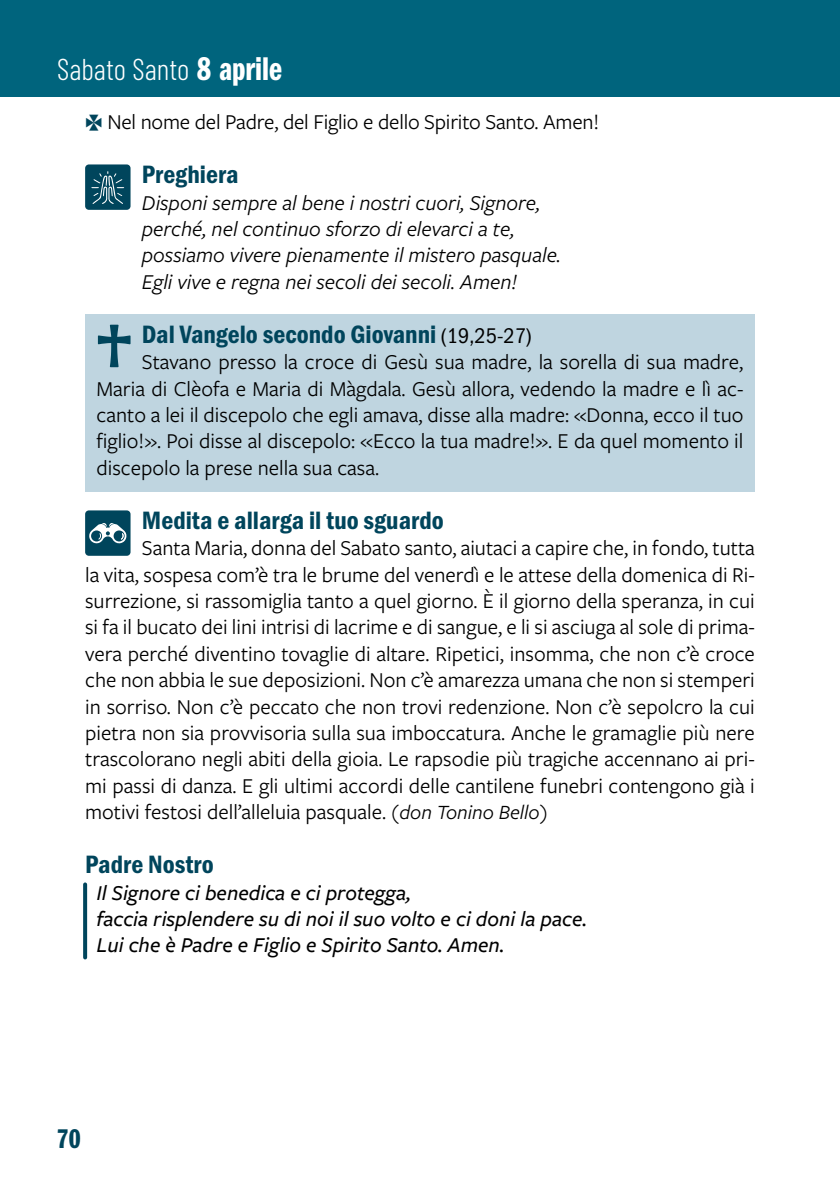
<style>
.page{position:relative;width:840px;height:1191px;background:#fff}
.page>*{position:absolute;margin:0;border:0;box-sizing:border-box;transform-origin:0 0}
.t1{font:300 30px "Barlow Condensed";color:#fff}
.t2{font:28px "Franklin Gothic URW Com Dem";color:#00455c}
.t3{font:26px "Franklin Gothic URW Con Dem";color:#00455c}
.t4{font:22px/26.4px "Freight Sans Pro";color:#000;text-align:justify}
.t5{font:italic 22px/26.4px "Freight Sans Pro";color:#000}
.t6{font:italic 500 22px/26.4px "Freight Sans Pro";color:#000}
.s1{font-family:"Franklin Gothic URW Com Dem";font-weight:400;font-size:34px}
.s2{font-family:"Franklin Gothic URW Cond";font-size:22px;color:#000}
.s3{font-style:italic;font-size:21px}
</style>
<div class="page">
<div style="left:0;top:0;width:839px;height:97px;background:#00647d"></div>
<hr style="left:839px;top:0;width:1px;height:97px;background:#fdc300">
<div style="left:85px;top:314px;width:669px;height:49px;background:#bfd5e0"></div>
<div style="left:85px;top:343px;width:669px;height:148px;background:#bfd5e0"></div>
<svg style="left:83px;top:884px;width:4px;height:73px"></svg>
<div style="left:85px;top:510px;width:45px;height:46px;background:#00455c;border-radius:4px"></div>
<svg style="left:89px;top:523px;width:38px;height:21px"></svg>
<div style="left:85px;top:164px;width:45px;height:46px;background:#00455c;border-radius:4px"></div>
<svg style="left:91px;top:171px;width:33px;height:33px"></svg>
<svg style="left:98px;top:325px;width:32px;height:42px"></svg>
<h1 class="t1" style="left:57px;top:50px;width:226px">Sabato Santo <span class="s1">8 aprile</span></h1>
<p class="t4" style="left:85px;top:108px;width:515px"><sub>✠</sub> Nel nome del Padre, del Figlio e dello Spirito Santo. Amen!</p>
<p class="t3" style="left:142px;top:157px;width:98px">Preghiera</p>
<p class="t5" style="left:142px;top:188px;width:420px">Disponi sempre al bene i nostri cuori, Signore, perché, nel continuo sforzo di elevarci a te, possiamo vivere pienamente il mistero pasquale.<br>Egli vive e regna nei secoli dei secoli. Amen!</p>
<p class="t3" style="left:142px;top:317px;width:391px">Dal Vangelo secondo Giovanni <span class="s2">(19,25-27)</span></p>
<p class="t4" style="left:96px;top:348px;width:648px;text-indent:45px">Stavano presso la croce di Gesù sua madre, la sorella di sua madre, Maria di Clèofa e Maria di Màgdala. Gesù allora, vedendo la madre e lì ac&shy;canto a lei il discepolo che egli amava, disse alla madre: «Donna, ecco il tuo figlio!». Poi disse al discepolo: «Ecco la tua madre!». E da quel momento il discepolo la prese nella sua casa.</p>
<p class="t3" style="left:142px;top:502px;width:303px">Medita e allarga il tuo sguardo</p>
<p class="t4" style="left:85px;top:534px;width:671px;text-indent:57px">Santa Maria, donna del Sabato santo, aiutaci a capire che, in fondo, tutta la vita, sospesa com’è tra le brume del venerdì e le attese della domenica di Ri&shy;surrezione, si rassomiglia tanto a quel giorno. È il giorno della speranza, in cui si fa il bucato dei lini intrisi di lacrime e di sangue, e li si asciuga al sole di prima&shy;vera perché diventino tovaglie di altare. Ripetici, insomma, che non c’è croce che non abbia le sue deposizioni. Non c’è amarezza umana che non si stemperi in sorriso. Non c’è peccato che non trovi redenzione. Non c’è sepolcro la cui pietra non sia provvisoria sulla sua imboccatura. Anche le gramaglie più nere trascolorano negli abiti della gioia. Le rapsodie più tragiche accennano ai pri&shy;mi passi di danza. E gli ultimi accordi delle cantilene funebri contengono già i motivi festosi dell’alleluia pasquale. <span class="s3">(don Tonino Bello)</span></p>
<p class="t3" style="left:85px;top:847px;width:130px">Padre Nostro</p>
<p class="t6" style="left:96px;top:878px;width:492px">Il Signore ci benedica e ci protegga,<br>faccia risplendere su di noi il suo volto e ci doni la pace.<br>Lui che è Padre e Figlio e Spirito Santo. Amen.</p>
<p class="t2" style="left:57px;top:1119px;width:25px">70</p>
</div>
